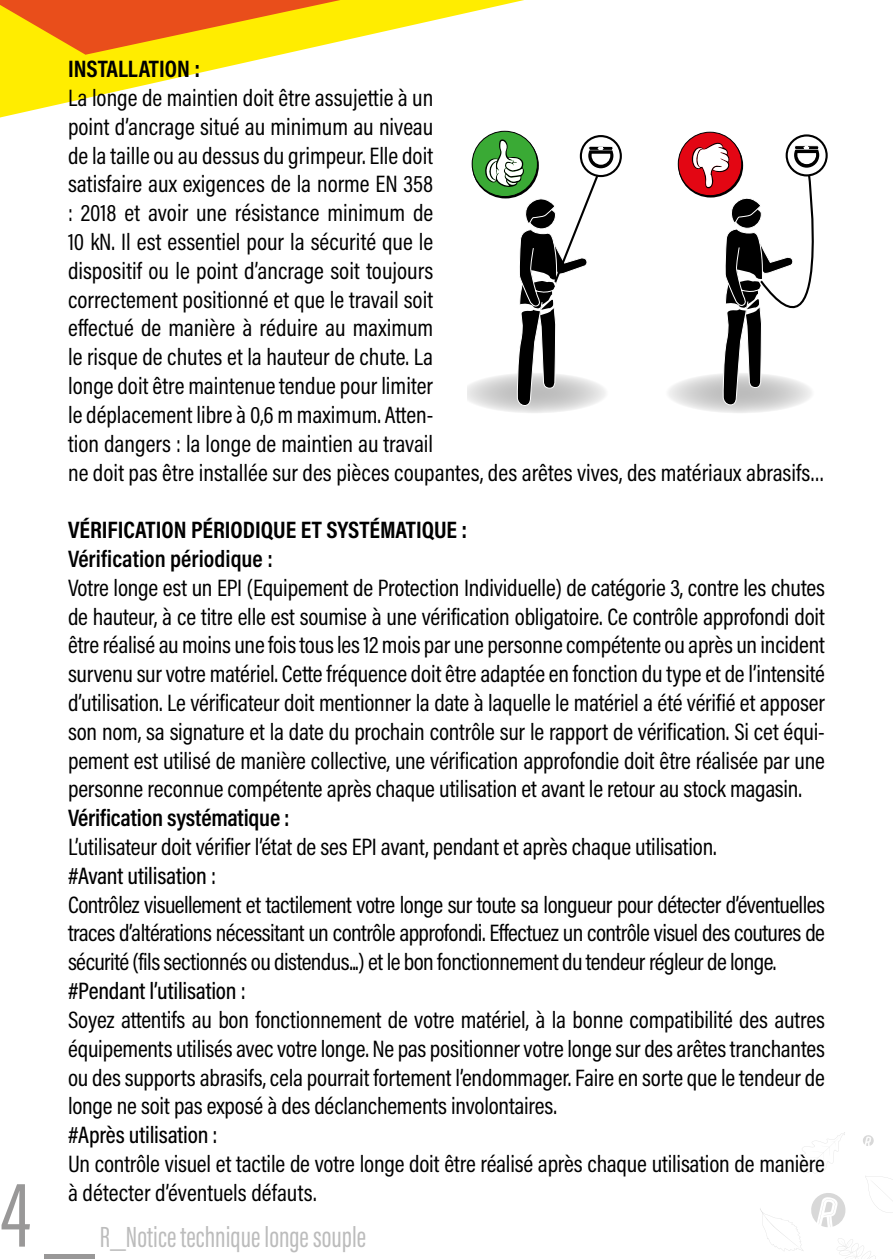
<style>
.page{position:relative;width:893px;height:1259px;background:#fff}
.page>*{position:absolute;margin:0;border:0;box-sizing:border-box;transform-origin:0 0}
.t1{font:96px "Acumin Pro Extra Cond";color:#999898}
.t2{font:30px "Acumin Pro Extra Cond";color:#bcbcbc}
.t3{font:24px/28.8px "Acumin Pro Cond";color:#000;text-align:justify}
.t4{font:500 24px "Acumin Pro Cond";letter-spacing:-.01em;color:#000}
.t5{font:700 24px "Acumin Pro Cond";color:#000}
.t6{font:600 24px "Acumin Pro Cond";letter-spacing:-.005em;color:#000}
</style>
<div class="page">
<svg style="left:0;top:55px;width:527px;height:84px"></svg>
<svg style="left:0;top:0;width:524px;height:55px"></svg>
<svg style="left:811px;top:1193px;width:35px;height:34px"></svg>
<svg style="left:863px;top:1135px;width:11px;height:11px"></svg>
<svg style="left:760px;top:1208px;width:44px;height:43px"></svg>
<svg style="left:865px;top:1176px;width:28px;height:37px"></svg>
<svg style="left:837px;top:1238px;width:39px;height:21px"></svg>
<svg style="left:800px;top:1132px;width:45px;height:41px"></svg>
<svg style="left:665px;top:372px;width:150px;height:42px"></svg>
<svg style="left:581px;top:136px;width:40px;height:40px"></svg>
<div style="left:580px;top:135px;width:42px;height:42px;border:2px solid #000;border-radius:50%"></div>
<svg style="left:787px;top:135px;width:40px;height:40px"></svg>
<div style="left:786px;top:134px;width:42px;height:42px;border:2px solid #000;border-radius:50%"></div>
<svg style="left:472px;top:131px;width:65px;height:65px"></svg>
<svg style="left:467px;top:139px;width:147px;height:274px"></svg>
<div style="left:678px;top:132px;width:64px;height:64px;background:#e30613;border-radius:50%"></div>
<svg style="left:692px;top:142px;width:136px;height:272px"></svg>
<p class="t5" style="left:68px;top:53px;width:134px">INSTALLATION :</p>
<p class="t3" style="left:68px;top:83px;width:758px;text-align:left">La longe de maintien doit être assujettie à un<br>point d’ancrage situé au minimum au niveau<br>de la taille ou au dessus du grimpeur. Elle doit<br>satisfaire aux exigences de la norme EN 358<br>: 2018 et avoir une résistance minimum de<br>10 kN. Il est essentiel pour la sécurité que le<br>dispositif ou le point d’ancrage soit toujours<br>correctement positionné et que le travail soit<br>effectué de manière à réduire au maximum<br>le risque de chutes et la hauteur de chute. La<br>longe doit être maintenue tendue pour limiter<br>le déplacement libre à 0,6 m maximum. Atten-<br>tion dangers : la longe de maintien au travail<br>ne doit pas être installée sur des pièces coupantes, des arêtes vives, des matériaux abrasifs…</p>
<p class="t5" style="left:68px;top:514px;width:401px">VÉRIFICATION PÉRIODIQUE ET SYSTÉMATIQUE :</p>
<p class="t6" style="left:68px;top:543px;width:206px">Vérification périodique :</p>
<p class="t3" style="left:68px;top:572px;width:758px">Votre longe est un EPI (Equipement de Protection Individuelle) de catégorie 3, contre les chutes de hauteur, à ce titre elle est soumise à une vérification obligatoire. Ce contrôle approfondi doit être réalisé au moins une fois tous les 12 mois par une personne compétente ou après un incident survenu sur votre matériel. Cette fréquence doit être adaptée en fonction du type et de l’intensité d’utilisation. Le vérificateur doit mentionner la date à laquelle le matériel a été vérifié et apposer son nom, sa signature et la date du prochain contrôle sur le rapport de vérification. Si cet équi&shy;pement est utilisé de manière collective, une vérification approfondie doit être réalisée par une personne reconnue compétente après chaque utilisation et avant le retour au stock magasin.</p>
<p class="t6" style="left:68px;top:802px;width:223px">Vérification systématique :</p>
<p class="t3" style="left:68px;top:832px;width:650px">L’utilisateur doit vérifier l’état de ses EPI avant, pendant et après chaque utilisation.</p>
<p class="t4" style="left:68px;top:860px;width:150px">#Avant utilisation :</p>
<p class="t3" style="left:68px;top:889px;width:758px">Contrôlez visuellement et tactilement votre longe sur toute sa longueur pour détecter d’éventuelles traces d’altérations nécessitant un contrôle approfondi. Effectuez un contrôle visuel des coutures de sécurité (fils sectionnés ou distendus...) et le bon fonctionnement du tendeur régleur de longe.</p>
<p class="t4" style="left:68px;top:975px;width:179px">#Pendant l’utilisation :</p>
<p class="t3" style="left:68px;top:1004px;width:758px">Soyez attentifs au bon fonctionnement de votre matériel, à la bonne compatibilité des autres équipements utilisés avec votre longe. Ne pas positionner votre longe sur des arêtes tranchantes ou des supports abrasifs, cela pourrait fortement l’endommager. Faire en sorte que le tendeur de longe ne soit pas exposé à des déclanchements involontaires.</p>
<p class="t4" style="left:68px;top:1119px;width:151px">#Après utilisation :</p>
<p class="t3" style="left:68px;top:1148px;width:758px">Un contrôle visuel et tactile de votre longe doit être réalisé après chaque utilisation de manière à détecter d’éventuels défauts.</p>
<h1 class="t1" style="left:0;top:1156px;width:96px">4 _</h1>
<p class="t2" style="left:100px;top:1218px;width:268px">R_Notice technique longe souple</p>
</div>
